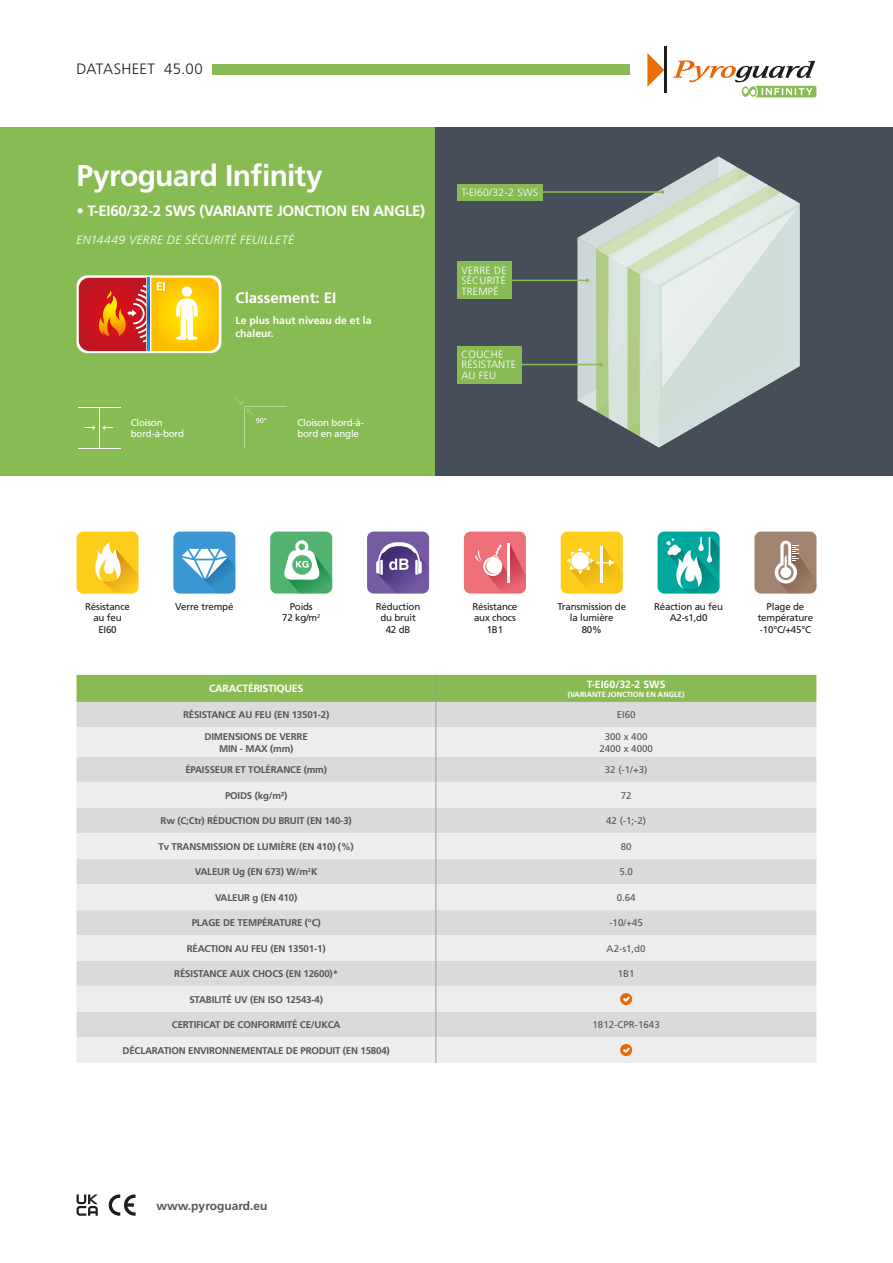
<style>
.page{position:relative;width:893px;height:1263px;background:#fff}
.page>*{position:absolute;margin:0;border:0;box-sizing:border-box;transform-origin:0 0}
.t1{font:700 30px "Frutiger LT Std";letter-spacing:-.025em;color:#fff}
.t2{font:700 15px "Frutiger LT Std";letter-spacing:-.02em;color:#fff}
.t3{font:300 15px "Frutiger LT Std";letter-spacing:.01em;color:#1d1d1b}
.t4{font:700 15px "Frutiger LT Std";color:#fff}
.t5{font:italic 300 12px "Frutiger LT Std";letter-spacing:.035em;color:#fff}
.t6{font:700 12px "Frutiger LT Std";color:#575756}
.t7{font:300 10.5px/10.5px "Frutiger LT Std";letter-spacing:.02em;color:#fff;text-align:justify}
.t8{font:700 10.5px/12.6px "Frutiger LT Std";color:#fff}
.t9{font:700 10.5px "Frutiger LT Std";letter-spacing:-.02em;color:#fff}
.t10{font:700 9.75px/11.7px "Frutiger LT Std";letter-spacing:-.02em;color:#575756;text-align:center}
.t11{font:9.75px/11.7px "Frutiger LT Std";letter-spacing:-.02em;color:#1d1d1b;text-align:center}
.t12{font:9.75px/11.7px "Frutiger LT Std";color:#575756;text-align:center}
.t13{font:9.75px/11.7px "Frutiger LT Std";letter-spacing:-.02em;color:#fff}
.t14{font:700 7.5px "Frutiger LT Std";color:#fff}
</style>
<div class="page">
<div style="left:0;top:128px;width:436px;height:348px;background:#89bb55"></div>
<div style="left:436px;top:128px;width:457px;height:348px;background:#464e59"></div>
<svg style="left:647px;top:53px;width:17px;height:34px"></svg>
<hr style="left:664px;top:46px;width:2px;height:47px;background:#1d1d1b">
<svg style="left:673px;top:60px;width:143px;height:37px"></svg>
<div style="left:213px;top:64px;width:417px;height:10px;background:#89bb55"></div>
<svg style="left:77px;top:275px;width:144px;height:78px"></svg>
<svg style="left:79px;top:278px;width:140px;height:73px;background:#df812d"></svg>
<hr style="left:477px;top:364px;width:124px;height:1px;background:#89bb55">
<svg style="left:77px;top:727px;width:739px;height:336px;background:#e4e4e4"></svg>
<hr style="left:435px;top:727px;width:1px;height:30px;background:#9d9d9c">
<svg style="left:435px;top:757px;width:1px;height:306px"></svg>
<svg style="left:77px;top:675px;width:739px;height:52px;background:#b0c995"></svg>
<div style="left:620px;top:993px;width:12px;height:12px;background:#ec6608;border-radius:50%"></div>
<svg style="left:623px;top:996px;width:7px;height:6px"></svg>
<div style="left:620px;top:1044px;width:12px;height:12px;background:#ec6608;border-radius:50%"></div>
<svg style="left:623px;top:1047px;width:7px;height:6px"></svg>
<hr style="left:478px;top:191px;width:184px;height:2px;background:#89bb55">
<div style="left:457px;top:184px;width:85px;height:16px;background:#89bb55"></div>
<div style="left:270px;top:531px;width:62px;height:63px;background:#51b36f;border-radius:7px"></div>
<svg style="left:283px;top:540px;width:49px;height:54px"></svg>
<div style="left:367px;top:531px;width:62px;height:63px;background:#765ba3;border-radius:7px"></div>
<svg style="left:376px;top:542px;width:53px;height:51px"></svg>
<div style="left:77px;top:531px;width:62px;height:63px;background:#fecc1b;border-radius:7px"></div>
<svg style="left:95px;top:542px;width:44px;height:52px"></svg>
<div style="left:464px;top:531px;width:62px;height:63px;background:#ee717a;border-radius:7px"></div>
<svg style="left:475px;top:543px;width:51px;height:51px"></svg>
<div style="left:561px;top:531px;width:62px;height:63px;background:#fecc1b;border-radius:7px"></div>
<svg style="left:567px;top:546px;width:56px;height:47px"></svg>
<div style="left:754px;top:531px;width:62px;height:62px;background:#a28571;border-radius:7px"></div>
<svg style="left:775px;top:541px;width:41px;height:52px"></svg>
<div style="left:173px;top:531px;width:62px;height:63px;background:#3a97d3;border-radius:7px"></div>
<svg style="left:182px;top:549px;width:53px;height:44px"></svg>
<div style="left:658px;top:531px;width:62px;height:63px;background:#00a79d;border-radius:7px"></div>
<svg style="left:666px;top:537px;width:54px;height:57px"></svg>
<hr style="left:478px;top:280px;width:109px;height:1px;background:#89bb55">
<svg style="left:577px;top:156px;width:223px;height:291px"></svg>
<hr style="left:78px;top:407px;width:42px;height:1px;background:#fff">
<hr style="left:78px;top:448px;width:42px;height:1px;background:#fff">
<hr style="left:99px;top:407px;width:1px;height:41px;background:#fff">
<svg style="left:85px;top:425px;width:10px;height:5px"></svg>
<svg style="left:102px;top:425px;width:10px;height:5px"></svg>
<svg style="left:236px;top:398px;width:51px;height:51px"></svg>
<div style="left:457px;top:262px;width:55px;height:37px;background:#89bb55"></div>
<div style="left:457px;top:346px;width:64px;height:37px;background:#89bb55"></div>
<svg style="left:109px;top:1194px;width:27px;height:22px"></svg>
<svg style="left:77px;top:1194px;width:21px;height:22px"></svg>
<h2 class="t3" style="left:77px;top:60px;width:128px">DATASHEET 45.00</h2>
<h1 class="t1" style="left:77px;top:158px;width:248px">Pyroguard Infinity</h1>
<h2 class="t2" style="left:77px;top:202px;width:350px">• T-EI60/32-2 SWS (VARIANTE JONCTION EN ANGLE)</h2>
<p class="t5" style="left:77px;top:232px;width:219px">EN14449 VERRE DE SÉCURITÉ FEUILLETÉ</p>
<h2 class="t4" style="left:236px;top:289px;width:102px">Classement: EI</h2>
<p class="t8" style="left:236px;top:314px;width:137px">Le plus haut niveau de et la chaleur.</p>
<p class="t13" style="left:131px;top:416px;width:55px">Cloison bord-à-bord</p>
<p class="t13" style="left:297px;top:416px;width:68px">Cloison bord-à&shy;bord en angle</p>
<p class="t7" style="left:461px;top:187px;width:78px">T-EI60/32-2 SWS</p>
<p class="t7" style="left:461px;top:265px;width:47px">VERRE DE SÉCURITÉ TREMPÉ</p>
<p class="t7" style="left:461px;top:349px;width:56px;text-align:left">COUCHE<br>RÉSISTANTE<br>AU FEU</p>
<p class="t11" style="left:175px;top:600px;width:60px">Verre trempé</p>
<p class="t11" style="left:654px;top:600px;width:70px">Réaction au feu<br>A2-s1,d0</p>
<p class="t11" style="left:85px;top:600px;width:46px">Résistance au feu<br>EI60</p>
<p class="t11" style="left:472px;top:600px;width:46px">Résistance aux chocs<br>1B1</p>
<p class="t11" style="left:557px;top:600px;width:70px">Transmission de la lumière<br>80%</p>
<p class="t11" style="left:758px;top:600px;width:57px">Plage de température -10°C/+45°C</p>
<p class="t11" style="left:282px;top:600px;width:40px">Poids<br>72 kg/m<sup>2</sup></p>
<p class="t11" style="left:376px;top:600px;width:46px">Réduction du bruit<br>42 dB</p>
<p class="t9" style="left:209px;top:682px;width:96px">CARACTÉRISTIQUES</p>
<p class="t8" style="left:587px;top:678px;width:80px">T-EI60/32-2 SWS</p>
<p class="t14" style="left:568px;top:690px;width:118px">(VARIANTE JONCTION EN ANGLE)</p>
<p class="t10" style="left:183px;top:709px;width:148px">RÉSISTANCE AU FEU (EN 13501-2)</p>
<p class="t12" style="left:617px;top:709px;width:20px">EI60</p>
<p class="t10" style="left:205px;top:731px;width:105px">DIMENSIONS DE VERRE<br>MIN - MAX (mm)</p>
<p class="t12" style="left:599px;top:731px;width:55px">300 x 400<br>2400 x 4000</p>
<p class="t10" style="left:185px;top:764px;width:143px">ÉPAISSEUR ET TOLÉRANCE (mm)</p>
<p class="t12" style="left:605px;top:764px;width:44px">32 (-1/+3)</p>
<p class="t10" style="left:225px;top:789px;width:64px">POIDS (kg/m²)</p>
<p class="t12" style="left:621px;top:789px;width:12px">72</p>
<p class="t10" style="left:161px;top:815px;width:193px">Rw (C;Ctr) RÉDUCTION DU BRUIT (EN 140-3)</p>
<p class="t12" style="left:606px;top:815px;width:42px">42 (-1;-2)</p>
<p class="t10" style="left:159px;top:840px;width:197px">Tv TRANSMISSION DE LUMIÈRE (EN 410) (%)</p>
<p class="t12" style="left:621px;top:840px;width:12px">80</p>
<p class="t10" style="left:195px;top:866px;width:124px">VALEUR Ug (EN 673) W/m<sup>2</sup>K</p>
<p class="t12" style="left:619px;top:866px;width:15px">5.0</p>
<p class="t10" style="left:215px;top:891px;width:84px">VALEUR g (EN 410)</p>
<p class="t12" style="left:617px;top:891px;width:20px">0.64</p>
<p class="t10" style="left:192px;top:917px;width:131px">PLAGE DE TEMPÉRATURE (°C)</p>
<p class="t12" style="left:609px;top:917px;width:35px">-10/+45</p>
<p class="t10" style="left:187px;top:942px;width:140px">RÉACTION AU FEU (EN 13501-1)</p>
<p class="t12" style="left:607px;top:942px;width:41px">A2-s1,d0</p>
<p class="t10" style="left:174px;top:968px;width:165px">RÉSISTANCE AUX CHOCS (EN 12600)*</p>
<p class="t12" style="left:618px;top:968px;width:18px">1B1</p>
<p class="t10" style="left:189px;top:993px;width:135px">STABILITÉ UV (EN ISO 12543-4)</p>
<p class="t10" style="left:172px;top:1019px;width:170px">CERTIFICAT DE CONFORMITÉ CE/UKCA</p>
<p class="t12" style="left:593px;top:1019px;width:69px">1812-CPR-1643</p>
<p class="t10" style="left:123px;top:1044px;width:269px">DÉCLARATION ENVIRONNEMENTALE DE PRODUIT (EN 15804)</p>
<p class="t6" style="left:157px;top:1198px;width:112px">www.pyroguard.eu</p>
</div>
